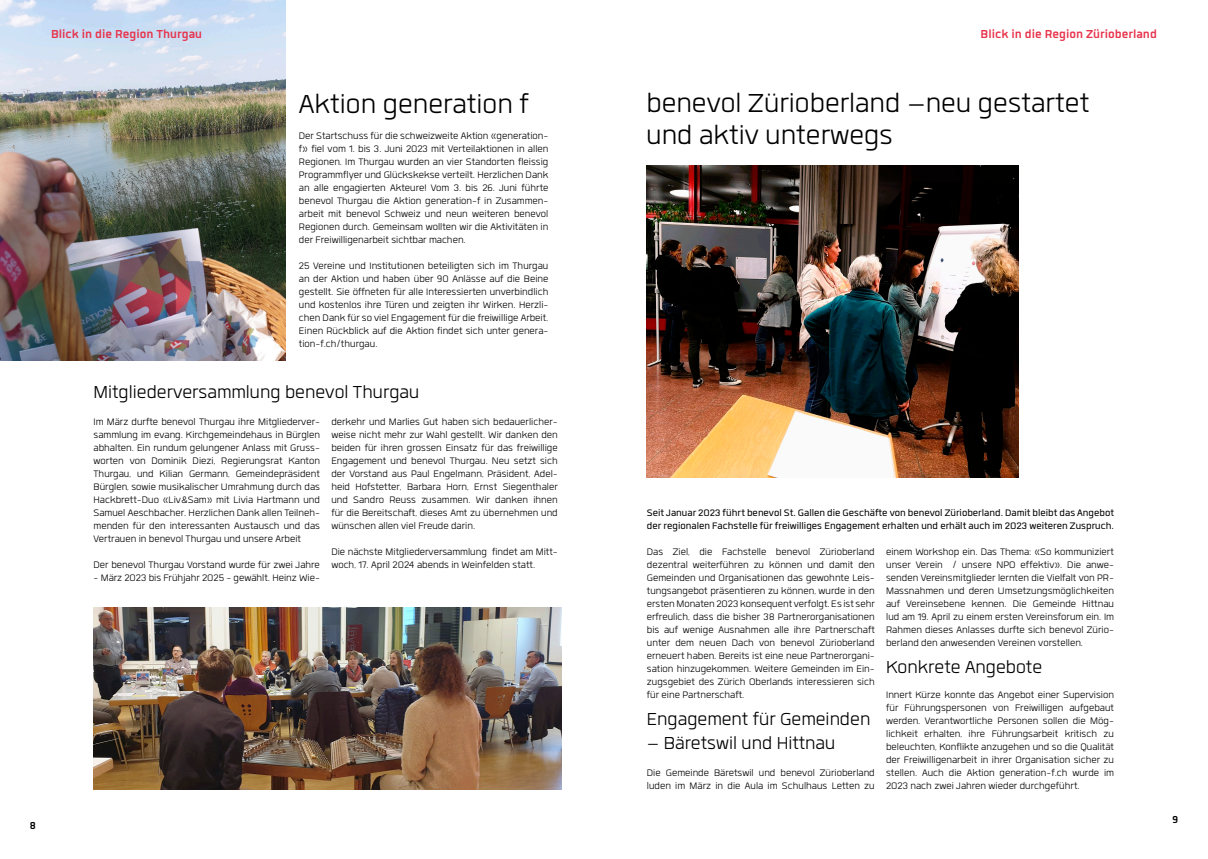
<style>
.page{position:relative;width:1208px;height:859px;background:#fff}
.page>*{position:absolute;margin:0;border:0;box-sizing:border-box;transform-origin:0 0}
.Titel{font:300 36px "Quan";color:#000}
.Zwischentitel_gross{font:300 24px "Quan";color:#000}
.Kopfzeile{font:700 16px "Quan";color:#e7334c}
.t1{font:700 14px "Quan";color:#000}
.Grundtext{font:300 13px/13px "Quan";color:#000;text-align:justify}
.Intro{font:13px/13px "Quan";color:#000}
</style>
<div class="page">
<img style="left:0;top:0;width:286px;height:360px">
<img style="left:94px;top:607px;width:467px;height:182px">
<img style="left:646px;top:165px;width:372px;height:312px">
<p class="Kopfzeile" style="left:51px;top:26px;width:153px">Blick in die Region Thurgau</p>
<p class="Kopfzeile" style="left:980px;top:26px;width:178px">Blick in die Region Zürioberland</p>
<p class="Titel" style="left:299px;top:88px;width:231px">Aktion generation f</p>
<p class="Grundtext" style="left:299px;top:129px;width:251px">Der Startschuss für die schweizweite Aktion «generation&shy;f» fiel vom 1. bis 3. Juni 2023 mit Verteilaktionen in allen Regionen. Im Thurgau wurden an vier Standorten fleissig Programmflyer und Glückskekse verteilt. Herzlichen Dank an alle engagierten Akteure! Vom 3. bis 26. Juni führte benevol Thurgau die Aktion generation-f in Zusammen&shy;arbeit mit benevol Schweiz und neun weiteren benevol Regionen durch. Gemeinsam wollten wir die Aktivitäten in der Freiwilligenarbeit sichtbar machen.</p>
<p class="Grundtext" style="left:299px;top:259px;width:251px">25 Vereine und Institutionen beteiligten sich im Thurgau an der Aktion und haben über 90 Anlässe auf die Beine gestellt. Sie öffneten für alle Interessierten unverbindlich und kostenlos ihre Türen und zeigten ihr Wirken. Herzli&shy;chen Dank für so viel Engagement für die freiwillige Arbeit.</p>
<p class="Grundtext" style="left:299px;top:324px;width:251px">Einen Rückblick auf die Aktion findet sich unter genera&shy;tion-f.ch/thurgau.</p>
<p class="Zwischentitel_gross" style="left:94px;top:381px;width:327px">Mitgliederversammlung benevol Thurgau</p>
<p class="Grundtext" style="left:94px;top:415px;width:228px">Im März durfte benevol Thurgau ihre Mitgliederver&shy;sammlung im evang. Kirchgemeindehaus in Bürglen abhalten. Ein rundum gelungener Anlass mit Gruss&shy;worten von Dominik Diezi, Regierungsrat Kanton Thurgau, und Kilian Germann, Gemeindepräsident Bürglen, sowie musikalischer Umrahmung durch das Hackbrett-Duo «Liv&amp;Sam» mit Livia Hartmann und Samuel Aeschbacher. Herzlichen Dank allen Teilneh&shy;menden für den interessanten Austausch und das Vertrauen in benevol Thurgau und unsere Arbeit</p>
<p class="Grundtext" style="left:94px;top:558px;width:228px">Der benevol Thurgau Vorstand wurde für zwei Jahre</p>
<p class="Grundtext" style="left:94px;top:571px;width:228px">- März 2023 bis Frühjahr 2025 - gewählt. Heinz Wie-</p>
<p class="Grundtext" style="left:331px;top:415px;width:228px">derkehr und Marlies Gut haben sich bedauerlicher&shy;weise nicht mehr zur Wahl gestellt. Wir danken den beiden für ihren grossen Einsatz für das freiwillige Engagement und benevol Thurgau. Neu setzt sich der Vorstand aus Paul Engelmann, Präsident, Adel&shy;heid Hofstetter, Barbara Horn, Ernst Siegenthaler und Sandro Reuss zusammen. Wir danken ihnen für die Bereitschaft, dieses Amt zu übernehmen und wünschen allen viel Freude darin.</p>
<p class="Grundtext" style="left:331px;top:545px;width:228px">Die nächste Mitgliederversammlung findet am Mitt&shy;woch, 17. April 2024 abends in Weinfelden statt.</p>
<p class="t1" style="left:30px;top:819px;width:8px">8</p>
<p class="Titel" style="left:646px;top:86px;width:444px">benevol Zürioberland –neu gestartet</p>
<p class="Titel" style="left:646px;top:119px;width:248px">und aktiv unterwegs</p>
<p class="Intro" style="left:647px;top:506px;width:469px">Seit Januar 2023 führt benevol St. Gallen die Geschäfte von benevol Zürioberland. Damit bleibt das Angebot der regionalen Fachstelle für freiwilliges Engagement erhalten und erhält auch im 2023 weiteren Zuspruch.</p>
<p class="Grundtext" style="left:647px;top:545px;width:229px">Das Ziel, die Fachstelle benevol Zürioberland dezentral weiterführen zu können und damit den Gemeinden und Organisationen das gewohnte Leis&shy;tungsangebot präsentieren zu können, wurde in den ersten Monaten 2023 konsequent verfolgt. Es ist sehr erfreulich, dass die bisher 38 Partnerorganisationen bis auf wenige Ausnahmen alle ihre Partnerschaft unter dem neuen Dach von benevol Zürioberland erneuert haben. Bereits ist eine neue Partnerorgani&shy;sation hinzugekommen. Weitere Gemeinden im Ein&shy;zugsgebiet des Zürich Oberlands interessieren sich für eine Partnerschaft.</p>
<p class="Zwischentitel_gross" style="left:647px;top:708px;width:225px">Engagement für Gemeinden</p>
<p class="Zwischentitel_gross" style="left:647px;top:732px;width:190px">– Bäretswil und Hittnau</p>
<p class="Grundtext" style="left:647px;top:766px;width:229px">Die Gemeinde Bäretswil und benevol Zürioberland luden im März in die Aula im Schulhaus Letten zu</p>
<p class="Grundtext" style="left:886px;top:545px;width:229px">einem Workshop ein. Das Thema: «So kommuniziert unser Verein / unsere NPO effektiv». Die anwe&shy;senden Vereinsmitglieder lernten die Vielfalt von PR-Massnahmen und deren Umsetzungsmöglichkeiten auf Vereinsebene kennen. Die Gemeinde Hittnau lud am 19. April zu einem ersten Vereinsforum ein. Im Rahmen dieses Anlasses durfte sich benevol Zürio&shy;berland den anwesenden Vereinen vorstellen.</p>
<p class="Zwischentitel_gross" style="left:886px;top:656px;width:157px">Konkrete Angebote</p>
<p class="Grundtext" style="left:886px;top:688px;width:229px">Innert Kürze konnte das Angebot einer Supervision für Führungspersonen von Freiwilligen aufgebaut werden. Verantwortliche Personen sollen die Mög&shy;lichkeit erhalten, ihre Führungsarbeit kritisch zu beleuchten, Konflikte anzugehen und so die Qualität der Freiwilligenarbeit in ihrer Organisation sicher zu stellen. Auch die Aktion generation-f.ch wurde im 2023 nach zwei Jahren wieder durchgeführt.</p>
<p class="t1" style="left:1172px;top:813px;width:7px">9</p>
</div>
